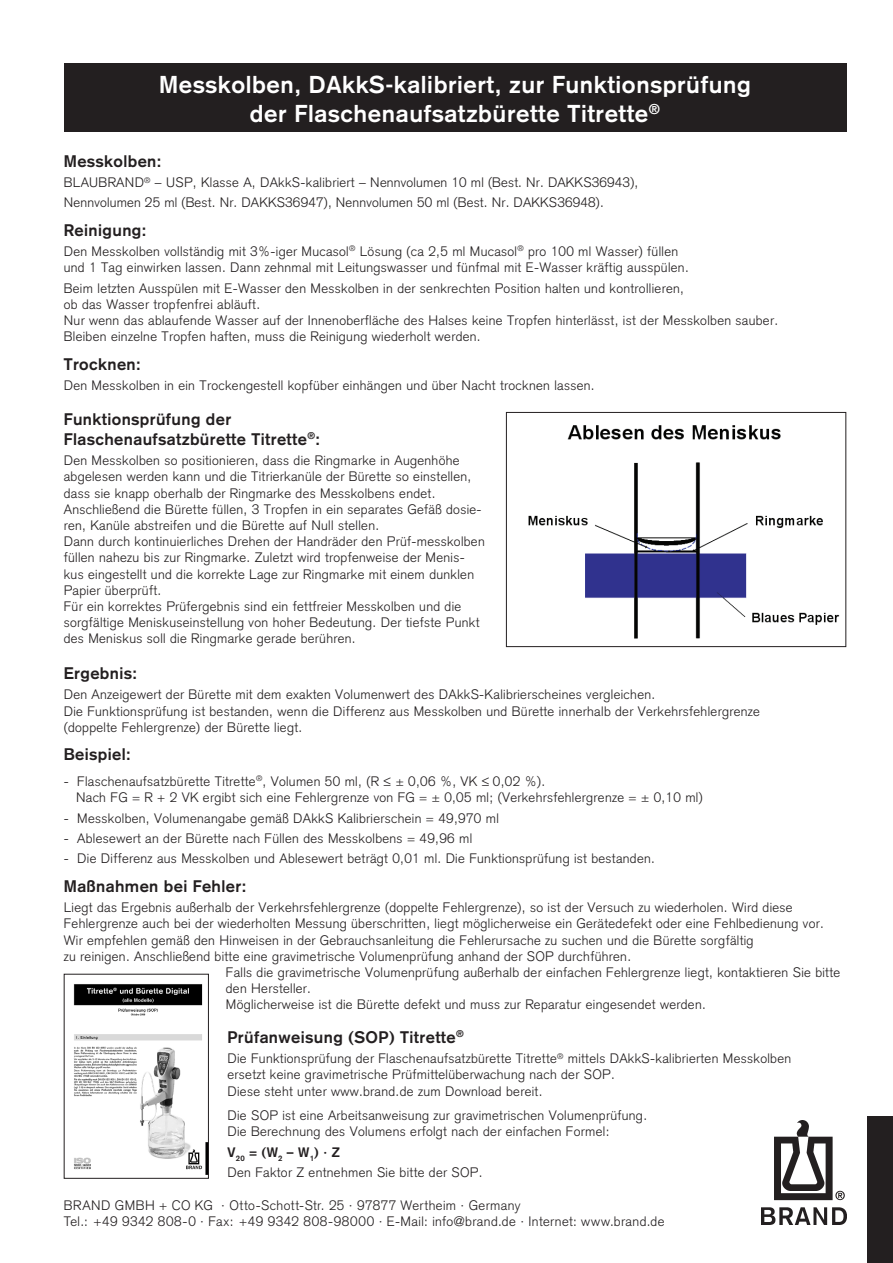
<style>
.page{position:relative;width:893px;height:1263px;background:#fff}
.page>*{position:absolute;margin:0;border:0;box-sizing:border-box;transform-origin:0 0}
.t1{font:700 24px/28.8px "Akzidenz Grotesk";letter-spacing:.025em;color:#fff;text-align:center}
.t2{font:700 16.5px/19.8px "Akzidenz Grotesk";letter-spacing:.025em;color:#231f20}
.t3{font:300 13.5px/16.2px "Akzidenz Grotesk";letter-spacing:.025em;color:#231f20}
.s1{font-weight:700}
</style>
<div class="page">
<div style="left:64px;top:64px;width:782px;height:68px;background:#231f20"></div>
<div style="left:867px;top:1117px;width:26px;height:146px;background:#231f20"></div>
<img style="left:761px;top:1121px;width:85px;height:104px">
<img style="left:528px;top:425px;width:312px;height:214px">
<div style="left:506px;top:412px;width:340px;height:235px;border:1px solid #231f20"></div>
<img style="left:73px;top:984px;width:134px;height:191px">
<div style="left:64px;top:974px;width:145px;height:205px;border:1px solid #231f20"></div>
<h1 class="t1" style="left:159px;top:70px;width:593px">Messkolben, DAkkS-kalibriert, zur Funktionsprüfung der Flaschenaufsatzbürette Titrette<sup>®</sup></h1>
<p class="t2" style="left:64px;top:151px;width:99px">Messkolben:</p>
<p class="t3" style="left:64px;top:173px;width:576px;line-height:19.8px">BLAUBRAND<sup>®</sup> – USP, Klasse A, DAkkS-kalibriert – Nennvolumen 10 ml (Best. Nr. DAKKS36943),<br>Nennvolumen 25 ml (Best. Nr. DAKKS36947), Nennvolumen 50 ml (Best. Nr. DAKKS36948).</p>
<p class="t2" style="left:64px;top:220px;width:84px">Reinigung:</p>
<p class="t3" style="left:64px;top:243px;width:626px">Den Messkolben vollständig mit 3%-iger Mucasol<sup>®</sup> Lösung (ca 2,5 ml Mucasol<sup>®</sup> pro 100 ml Wasser) füllen und 1 Tag einwirken lassen. Dann zehnmal mit Leitungswasser und fünfmal mit E-Wasser kräftig ausspülen.</p>
<p class="t3" style="left:64px;top:280px;width:716px">Beim letzten Ausspülen mit E-Wasser den Messkolben in der senkrechten Position halten und kontrollieren,<br>ob das Wasser tropfenfrei abläuft.<br>Nur wenn das ablaufende Wasser auf der Innenoberfläche des Halses keine Tropfen hinterlässt, ist der Messkolben sauber.<br>Bleiben einzelne Tropfen haften, muss die Reinigung wiederholt werden.</p>
<p class="t2" style="left:64px;top:354px;width:78px">Trocknen:</p>
<p class="t3" style="left:64px;top:377px;width:532px">Den Messkolben in ein Trockengestell kopfüber einhängen und über Nacht trocknen lassen.</p>
<p class="t2" style="left:64px;top:409px;width:258px">Funktionsprüfung der<br>Flaschenaufsatzbürette Titrette<sup>®</sup>:</p>
<p class="t3" style="left:64px;top:452px;width:422px">Den Messkolben so positionieren, dass die Ringmarke in Augenhöhe abgelesen werden kann und die Titrierkanüle der Bürette so einstellen, dass sie knapp oberhalb der Ringmarke des Messkolbens endet.<br>Anschließend die Bürette füllen, 3 Tropfen in ein separates Gefäß dosie&shy;ren, Kanüle abstreifen und die Bürette auf Null stellen.<br>Dann durch kontinuierliches Drehen der Handräder den Prüf-messkolben füllen nahezu bis zur Ringmarke. Zuletzt wird tropfenweise der Menis&shy;kus eingestellt und die korrekte Lage zur Ringmarke mit einem dunklen Papier überprüft.<br>Für ein korrektes Prüfergebnis sind ein fettfreier Messkolben und die sorgfältige Meniskuseinstellung von hoher Bedeutung. Der tiefste Punkt des Meniskus soll die Ringmarke gerade berühren.</p>
<p class="t2" style="left:64px;top:663px;width:75px">Ergebnis:</p>
<p class="t3" style="left:64px;top:687px;width:698px">Den Anzeigewert der Bürette mit dem exakten Volumenwert des DAkkS-Kalibrierscheines vergleichen.<br>Die Funktionsprüfung ist bestanden, wenn die Differenz aus Messkolben und Bürette innerhalb der Verkehrsfehlergrenze (doppelte Fehlergrenze) der Bürette liegt.</p>
<p class="t2" style="left:64px;top:744px;width:68px">Beispiel:</p>
<p class="t3" style="left:76px;top:773px;width:628px;text-indent:-12px">- Flaschenaufsatzbürette Titrette<sup>®</sup>, Volumen 50 ml, (R ≤ ± 0,06 %, VK ≤ 0,02 %).<br>Nach FG = R + 2 VK ergibt sich eine Fehlergrenze von FG = ± 0,05 ml; (Verkehrsfehlergrenze = ± 0,10 ml)</p>
<p class="t3" style="left:64px;top:810px;width:437px">- Messkolben, Volumenangabe gemäß DAkkS Kalibrierschein = 49,970 ml</p>
<p class="t3" style="left:64px;top:830px;width:410px">- Ablesewert an der Bürette nach Füllen des Messkolbens = 49,96 ml</p>
<p class="t3" style="left:64px;top:851px;width:593px">- Die Differenz aus Messkolben und Ablesewert beträgt 0,01 ml. Die Funktionsprüfung ist bestanden.</p>
<p class="t2" style="left:64px;top:876px;width:184px">Maßnahmen bei Fehler:</p>
<p class="t3" style="left:64px;top:899px;width:730px">Liegt das Ergebnis außerhalb der Verkehrsfehlergrenze (doppelte Fehlergrenze), so ist der Versuch zu wiederholen. Wird diese</p>
<p class="t3" style="left:64px;top:916px;width:762px">Fehlergrenze auch bei der wiederholten Messung überschritten, liegt möglicherweise ein Gerätedefekt oder eine Fehlbedienung vor.</p>
<p class="t3" style="left:64px;top:932px;width:691px">Wir empfehlen gemäß den Hinweisen in der Gebrauchsanleitung die Fehlerursache zu suchen und die Bürette sorgfältig</p>
<p class="t3" style="left:64px;top:948px;width:569px">zu reinigen. Anschließend bitte eine gravimetrische Volumenprüfung anhand der SOP durchführen.</p>
<p class="t3" style="left:226px;top:964px;width:616px">Falls die gravimetrische Volumenprüfung außerhalb der einfachen Fehlergrenze liegt, kontaktieren Sie bitte</p>
<p class="t3" style="left:226px;top:980px;width:87px">den Hersteller.</p>
<p class="t3" style="left:226px;top:997px;width:481px">Möglicherweise ist die Bürette defekt und muss zur Reparatur eingesendet werden.</p>
<p class="t2" style="left:227px;top:1027px;width:238px">Prüfanweisung (SOP) Titrette<sup>®</sup></p>
<p class="t3" style="left:227px;top:1050px;width:565px">Die Funktionsprüfung der Flaschenaufsatzbürette Titrette<sup>®</sup> mittels DAkkS-kalibrierten Messkolben ersetzt keine gravimetrische Prüfmittelüberwachung nach der SOP.<br>Diese steht unter www.brand.de zum Download bereit.</p>
<p class="t3" style="left:227px;top:1107px;width:421px">Die SOP ist eine Arbeitsanweisung zur gravimetrischen Volumenprüfung.<br>Die Berechnung des Volumens erfolgt nach der einfachen Formel:</p>
<p class="t3" style="left:227px;top:1142px;width:257px;line-height:20.4px"><span class="s1">V</span><sub>20</sub> <span class="s1">= (W</span><sub>2</sub> <span class="s1">– W</span><sub>1</sub><span class="s1">) ∙ Z<br></span>Den Faktor Z entnehmen Sie bitte der SOP.</p>
<p class="t3" style="left:64px;top:1197px;width:602px">BRAND GMBH + CO KG · Otto-Schott-Str. 25 · 97877 Wertheim · Germany<br>Tel.: +49 9342 808-0 · Fax: +49 9342 808-98000 · E-Mail: info@brand.de · Internet: www.brand.de</p>
</div>
